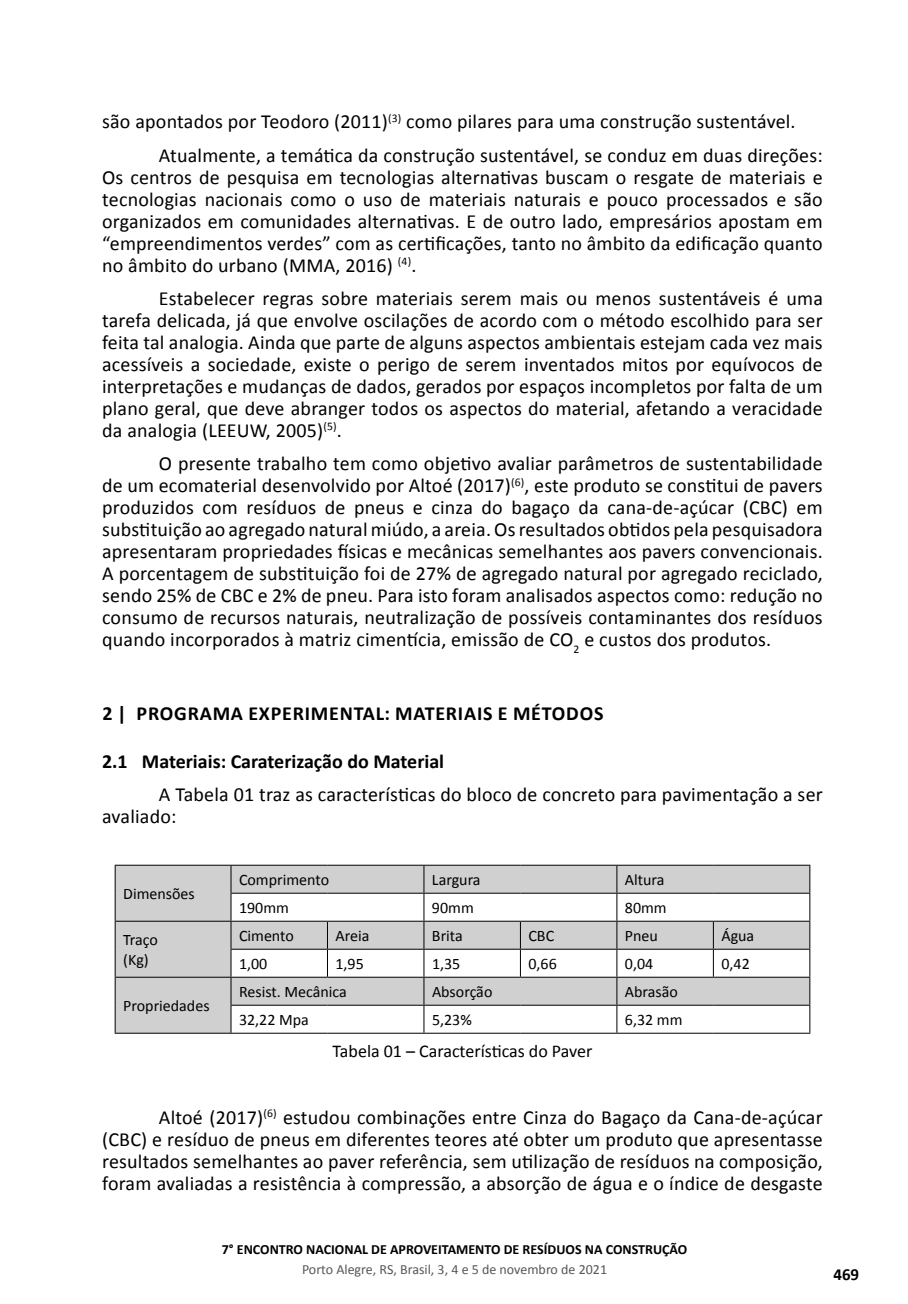
<style>
.page{position:relative;width:908px;height:1304px;background:#fff}
.page>*{position:absolute;margin:0;border:0;box-sizing:border-box;transform-origin:0 0}
.t1{font:20px/22px "Calibri";letter-spacing:.01em;color:#000;text-align:justify}
.t2{font:700 20px "Calibri";letter-spacing:.035em;color:#000}
.t3{font:700 20px "Calibri";color:#000}
.t4{font:18px "Calibri";letter-spacing:-.005em;color:#000}
.t5{font:700 16.8px "Calibri";color:#000}
.t6{font:16px/20px "Calibri";color:#000}
.t7{font:700 14px "Calibri";color:#000}
.t8{font:14px "Calibri";color:#575756}
</style>
<div class="page">
<svg style="left:116px;top:866px;width:693px;height:167px;fill:#d0d0d0"></svg>
<hr style="left:115px;top:865px;width:116px;height:1px;background:#000">
<hr style="left:231px;top:865px;width:96px;height:1px;background:#000">
<hr style="left:327px;top:865px;width:97px;height:1px;background:#000">
<hr style="left:424px;top:865px;width:96px;height:1px;background:#000">
<hr style="left:520px;top:865px;width:96px;height:1px;background:#000">
<hr style="left:616px;top:865px;width:97px;height:1px;background:#000">
<hr style="left:713px;top:865px;width:97px;height:1px;background:#000">
<hr style="left:230px;top:893px;width:97px;height:1px;background:#000">
<hr style="left:327px;top:893px;width:97px;height:1px;background:#000">
<hr style="left:424px;top:893px;width:96px;height:1px;background:#000">
<hr style="left:520px;top:893px;width:96px;height:1px;background:#000">
<hr style="left:616px;top:893px;width:97px;height:1px;background:#000">
<hr style="left:713px;top:893px;width:97px;height:1px;background:#000">
<hr style="left:115px;top:921px;width:116px;height:1px;background:#000">
<hr style="left:231px;top:921px;width:96px;height:1px;background:#000">
<hr style="left:327px;top:921px;width:97px;height:1px;background:#000">
<hr style="left:424px;top:921px;width:96px;height:1px;background:#000">
<hr style="left:520px;top:921px;width:96px;height:1px;background:#000">
<hr style="left:616px;top:921px;width:97px;height:1px;background:#000">
<hr style="left:713px;top:921px;width:97px;height:1px;background:#000">
<hr style="left:230px;top:949px;width:97px;height:1px;background:#000">
<hr style="left:327px;top:949px;width:97px;height:1px;background:#000">
<svg style="left:327px;top:922px;width:1px;height:55px"></svg>
<hr style="left:424px;top:949px;width:96px;height:1px;background:#000">
<hr style="left:520px;top:949px;width:96px;height:1px;background:#000">
<svg style="left:519px;top:922px;width:1px;height:55px"></svg>
<hr style="left:616px;top:949px;width:97px;height:1px;background:#000">
<hr style="left:713px;top:949px;width:97px;height:1px;background:#000">
<svg style="left:712px;top:922px;width:1px;height:55px"></svg>
<hr style="left:115px;top:977px;width:116px;height:1px;background:#000">
<svg style="left:115px;top:866px;width:1px;height:167px"></svg>
<hr style="left:115px;top:1033px;width:116px;height:1px;background:#000">
<hr style="left:231px;top:977px;width:96px;height:1px;background:#000">
<hr style="left:327px;top:977px;width:97px;height:1px;background:#000">
<hr style="left:424px;top:977px;width:96px;height:1px;background:#000">
<hr style="left:520px;top:977px;width:96px;height:1px;background:#000">
<hr style="left:616px;top:977px;width:97px;height:1px;background:#000">
<hr style="left:713px;top:977px;width:97px;height:1px;background:#000">
<hr style="left:230px;top:1005px;width:97px;height:1px;background:#000">
<svg style="left:230px;top:866px;width:1px;height:167px"></svg>
<hr style="left:327px;top:1005px;width:97px;height:1px;background:#000">
<hr style="left:424px;top:1005px;width:96px;height:1px;background:#000">
<svg style="left:423px;top:866px;width:1px;height:167px"></svg>
<hr style="left:520px;top:1005px;width:96px;height:1px;background:#000">
<hr style="left:616px;top:1005px;width:97px;height:1px;background:#000">
<svg style="left:616px;top:866px;width:1px;height:167px"></svg>
<hr style="left:713px;top:1005px;width:97px;height:1px;background:#000">
<svg style="left:809px;top:866px;width:1px;height:167px"></svg>
<hr style="left:231px;top:1033px;width:96px;height:1px;background:#000">
<hr style="left:327px;top:1033px;width:97px;height:1px;background:#000">
<hr style="left:424px;top:1033px;width:96px;height:1px;background:#000">
<hr style="left:520px;top:1033px;width:96px;height:1px;background:#000">
<hr style="left:616px;top:1033px;width:97px;height:1px;background:#000">
<hr style="left:713px;top:1033px;width:97px;height:1px;background:#000">
<p class="t1" style="left:159px;top:104px;width:665px;line-height:33.4px;text-indent:-57px">são apontados por Teodoro (2011)<sup>(3)</sup> como pilares para uma construção sustentável.<br>Atualmente, a temática da construção sustentável, se conduz em duas direções:</p>
<p class="t1" style="left:102px;top:166px;width:721px">Os centros de pesquisa em tecnologias alternativas buscam o resgate de materiais e tecnologias nacionais como o uso de materiais naturais e pouco processados e são organizados em comunidades alternativas. E de outro lado, empresários apostam em “empreendimentos verdes” com as certificações, tanto no âmbito da edificação quanto no âmbito do urbano (MMA, 2016) <sup>(4)</sup>.</p>
<p class="t1" style="left:102px;top:287px;width:722px;text-indent:57px">Estabelecer regras sobre materiais serem mais ou menos sustentáveis é uma tarefa delicada, já que envolve oscilações de acordo com o método escolhido para ser feita tal analogia. Ainda que parte de alguns aspectos ambientais estejam cada vez mais acessíveis a sociedade, existe o perigo de serem inventados mitos por equívocos de interpretações e mudanças de dados, gerados por espaços incompletos por falta de um plano geral, que deve abranger todos os aspectos do material, afetando a veracidade da analogia (LEEUW, 2005)<sup>(5)</sup>.</p>
<p class="t1" style="left:102px;top:452px;width:721px;text-indent:57px">O presente trabalho tem como objetivo avaliar parâmetros de sustentabilidade de um ecomaterial desenvolvido por Altoé (2017)<sup>(6)</sup>, este produto se constitui de pavers produzidos com resíduos de pneus e cinza do bagaço da cana-de-açúcar (CBC) em substituição ao agregado natural miúdo, a areia. Os resultados obtidos pela pesquisadora apresentaram propriedades físicas e mecânicas semelhantes aos pavers convencionais.<br>A porcentagem de substituição foi de 27% de agregado natural por agregado reciclado, sendo 25% de CBC e 2% de pneu. Para isto foram analisados aspectos como: redução no consumo de recursos naturais, neutralização de possíveis contaminantes dos resíduos quando incorporados à matriz cimentícia, emissão de CO<sub>2</sub> e custos dos produtos.</p>
<p class="t2" style="left:102px;top:699px;width:502px">2 | PROGRAMA EXPERIMENTAL: MATERIAIS E MÉTODOS</p>
<p class="t3" style="left:102px;top:747px;width:343px">2.1 Materiais: Caraterização do Material</p>
<p class="t1" style="left:102px;top:783px;width:721px;text-indent:57px">A Tabela 01 traz as características do bloco de concreto para pavimentação a ser avaliado:</p>
<p class="t6" style="left:123px;top:883px;width:73px">Dimensões</p>
<p class="t6" style="left:239px;top:869px;width:92px">Comprimento</p>
<p class="t6" style="left:432px;top:869px;width:50px">Largura</p>
<p class="t6" style="left:624px;top:869px;width:41px">Altura</p>
<p class="t6" style="left:239px;top:897px;width:51px">190mm</p>
<p class="t6" style="left:432px;top:897px;width:43px">90mm</p>
<p class="t6" style="left:624px;top:897px;width:43px">80mm</p>
<p class="t6" style="left:123px;top:929px;width:36px">Traço (Kg)</p>
<p class="t6" style="left:239px;top:925px;width:56px">Cimento</p>
<p class="t6" style="left:335px;top:925px;width:35px">Areia</p>
<p class="t6" style="left:432px;top:925px;width:32px">Brita</p>
<p class="t6" style="left:528px;top:925px;width:27px">CBC</p>
<p class="t6" style="left:624px;top:925px;width:35px">Pneu</p>
<p class="t6" style="left:721px;top:925px;width:34px">Água</p>
<p class="t6" style="left:239px;top:953px;width:30px">1,00</p>
<p class="t6" style="left:335px;top:953px;width:30px">1,95</p>
<p class="t6" style="left:432px;top:953px;width:30px">1,35</p>
<p class="t6" style="left:528px;top:953px;width:30px">0,66</p>
<p class="t6" style="left:624px;top:953px;width:30px">0,04</p>
<p class="t6" style="left:721px;top:953px;width:30px">0,42</p>
<p class="t6" style="left:123px;top:995px;width:88px">Propriedades</p>
<p class="t6" style="left:239px;top:981px;width:109px">Resist. Mecânica</p>
<p class="t6" style="left:432px;top:981px;width:62px">Absorção</p>
<p class="t6" style="left:624px;top:981px;width:54px">Abrasão</p>
<p class="t6" style="left:239px;top:1009px;width:71px">32,22 Mpa</p>
<p class="t6" style="left:432px;top:1009px;width:41px">5,23%</p>
<p class="t6" style="left:624px;top:1009px;width:59px">6,32 mm</p>
<p class="t4" style="left:332px;top:1039px;width:261px">Tabela 01 – Características do Paver</p>
<p class="t1" style="left:102px;top:1106px;width:721px;text-indent:57px">Altoé (2017)<sup>(6)</sup> estudou combinações entre Cinza do Bagaço da Cana-de-açúcar (CBC) e resíduo de pneus em diferentes teores até obter um produto que apresentasse resultados semelhantes ao paver referência, sem utilização de resíduos na composição, foram avaliadas a resistência à compressão, a absorção de água e o índice de desgaste</p>
<p class="t7" style="left:222px;top:1239px;width:467px">7° ENCONTRO NACIONAL DE APROVEITAMENTO DE RESÍDUOS NA CONSTRUÇÃO</p>
<p class="t8" style="left:302px;top:1259px;width:306px">Porto Alegre, RS, Brasil, 3, 4 e 5 de novembro de 2021</p>
<p class="t5" style="left:833px;top:1263px;width:27px">469</p>
</div>
